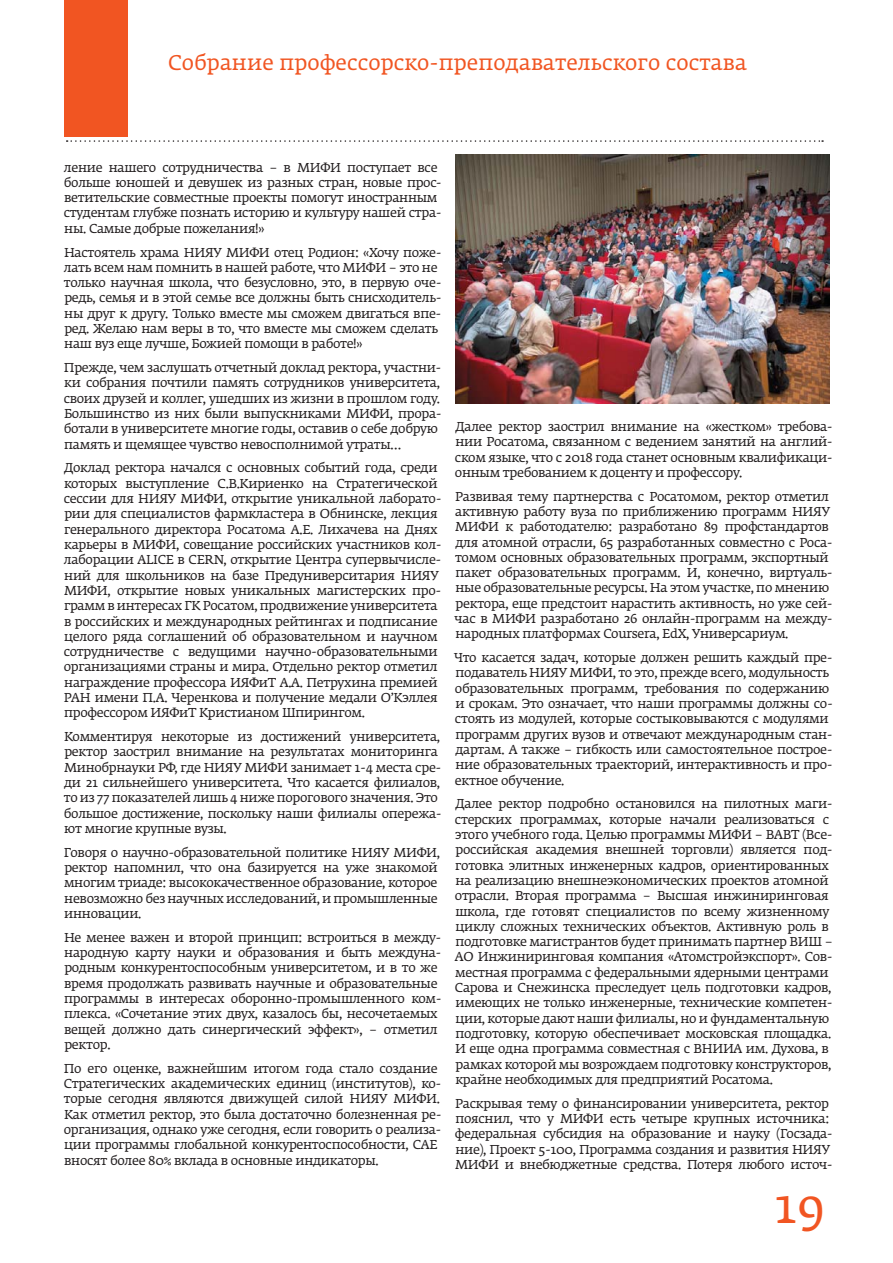
<style>
.page{position:relative;width:893px;height:1263px;background:#fff}
.page>*{position:absolute;margin:0;border:0;box-sizing:border-box;transform-origin:0 0}
.t1{font:48px "Fedra Serif A Pro";color:#f15522}
.t2{font:21px "Fedra Serif A Pro";letter-spacing:.005em;color:#f15522}
.t3{font:12.75px/15.3px "Fedra Serif A Pro";letter-spacing:-.025em;color:#231f20}
</style>
<div class="page">
<svg style="left:67px;top:140px;width:756px;height:2px"></svg>
<div style="left:64px;top:0;width:64px;height:136px;background:#f15522"></div>
<img style="left:455px;top:154px;width:374px;height:250px">
<h2 class="t2" style="left:168px;top:52px;width:580px">Собрание профессорско-преподавательского состава</h2>
<p class="t3" style="left:64px;top:160px;width:379px">ление нашего сотрудничества – в МИФИ поступает все больше юношей и девушек из разных стран, новые прос&shy;ветительские совместные проекты помогут иностранным студентам глубже познать историю и культуру нашей стра&shy;ны. Самые добрые пожелания!»</p>
<p class="t3" style="left:64px;top:245px;width:379px">Настоятель храма НИЯУ МИФИ отец Родион: «Хочу поже&shy;лать всем нам помнить в нашей работе, что МИФИ – это не только научная школа, что безусловно, это, в первую оче&shy;редь, семья и в этой семье все должны быть снисходитель&shy;ны друг к другу. Только вместе мы сможем двигаться впе&shy;ред. Желаю нам веры в то, что вместе мы сможем сделать наш вуз еще лучше, Божией помощи в работе!»</p>
<p class="t3" style="left:64px;top:361px;width:379px">Прежде, чем заслушать отчетный доклад ректора, участни&shy;ки собрания почтили память сотрудников университета, своих друзей и коллег, ушедших из жизни в прошлом году.<br>Большинство из них были выпускниками МИФИ, прора&shy;ботали в университете многие годы, оставив о себе добрую память и щемящее чувство невосполнимой утраты…</p>
<p class="t3" style="left:64px;top:461px;width:379px">Доклад ректора начался с основных событий года, среди которых выступление С.В.Кириенко на Стратегической сессии для НИЯУ МИФИ, открытие уникальной лаборато&shy;рии для специалистов фармкластера в Обнинске, лекция генерального директора Росатома А.Е. Лихачева на Днях карьеры в МИФИ, совещание российских участников кол&shy;лаборации ALICE в CERN, открытие Центра супервычисле&shy;ний для школьников на базе Предуниверситария НИЯУ МИФИ, открытие новых уникальных магистерских про&shy;грамм в интересах ГК Росатом, продвижение университета в российских и международных рейтингах и подписание целого ряда соглашений об образовательном и научном сотрудничестве с ведущими научно-образовательными организациями страны и мира. Отдельно ректор отметил награждение профессора ИЯФиТ А.А. Петрухина премией РАН имени П.А. Черенкова и получение медали О’Кэллея профессором ИЯФиТ Кристианом Шпирингом.</p>
<p class="t3" style="left:64px;top:730px;width:379px">Комментируя некоторые из достижений университета, ректор заострил внимание на результатах мониторинга Минобрнауки РФ, где НИЯУ МИФИ занимает 1-4 места сре&shy;ди 21 сильнейшего университета. Что касается филиалов, то из 77 показателей лишь 4 ниже порогового значения. Это большое достижение, поскольку наши филиалы опережа&shy;ют многие крупные вузы.</p>
<p class="t3" style="left:64px;top:845px;width:378px">Говоря о научно-образовательной политике НИЯУ МИФИ, ректор напомнил, что она базируется на уже знакомой многим триаде: высококачественное образование, которое невозможно без научных исследований, и промышленные инновации.</p>
<p class="t3" style="left:64px;top:930px;width:379px">Не менее важен и второй принцип: встроиться в между&shy;народную карту науки и образования и быть междуна&shy;родным конкурентоспособным университетом, и в то же время продолжать развивать научные и образовательные программы в интересах оборонно-промышленного ком&shy;плекса. «Сочетание этих двух, казалось бы, несочетаемых вещей должно дать синергический эффект», – отметил ректор.</p>
<p class="t3" style="left:64px;top:1061px;width:379px">По его оценке, важнейшим итогом года стало создание Стратегических академических единиц (институтов), ко&shy;торые сегодня являются движущей силой НИЯУ МИФИ.<br>Как отметил ректор, это была достаточно болезненная ре&shy;организация, однако уже сегодня, если говорить о реализа&shy;ции программы глобальной конкурентоспособности, САЕ вносят более 80% вклада в основные индикаторы.</p>
<p class="t3" style="left:455px;top:419px;width:379px;text-align:justify">Далее ректор заострил внимание на «жестком» требова&shy;нии Росатома, связанном с ведением занятий на англий&shy;ском языке, что с 2018 года станет основным квалификаци&shy;онным требованием к доценту и профессору.</p>
<p class="t3" style="left:455px;top:489px;width:380px">Развивая тему партнерства с Росатомом, ректор отметил активную работу вуза по приближению программ НИЯУ МИФИ к работодателю: разработано 89 профстандартов для атомной отрасли, 65 разработанных совместно с Роса&shy;томом основных образовательных программ, экспортный пакет образовательных программ. И, конечно, виртуаль&shy;ные образовательные ресурсы. На этом участке, по мнению ректора, еще предстоит нарастить активность, но уже сей&shy;час в МИФИ разработано 26 онлайн-программ на между&shy;народных платформах Coursera, EdX, Универсариум.</p>
<p class="t3" style="left:454px;top:651px;width:380px">Что касается задач, которые должен решить каждый пре&shy;подаватель НИЯУ МИФИ, то это, прежде всего, модульность образовательных программ, требования по содержанию и срокам. Это означает, что наши программы должны со&shy;стоять из модулей, которые состыковываются с модулями программ других вузов и отвечают международным стан&shy;дартам. А также – гибкость или самостоятельное построе&shy;ние образовательных траекторий, интерактивность и про&shy;ектное обучение.</p>
<p class="t3" style="left:455px;top:797px;width:379px">Далее ректор подробно остановился на пилотных маги&shy;стерских программах, которые начали реализоваться с этого учебного года. Целью программы МИФИ – ВАВТ (Все&shy;российская академия внешней торговли) является под&shy;готовка элитных инженерных кадров, ориентированных на реализацию внешнеэкономических проектов атомной отрасли. Вторая программа – Высшая инжиниринговая школа, где готовят специалистов по всему жизненному циклу сложных технических объектов. Активную роль в подготовке магистрантов будет принимать партнер ВИШ – АО Инжиниринговая компания «Атомстройэкспорт». Сов&shy;местная программа с федеральными ядерными центрами Сарова и Снежинска преследует цель подготовки кадров, имеющих не только инженерные, технические компетен&shy;ции, которые дают наши филиалы, но и фундаментальную подготовку, которую обеспечивает московская площадка.<br>И еще одна программа совместная с ВНИИА им. Духова, в рамках которой мы возрождаем подготовку конструкторов, крайне необходимых для предприятий Росатома.</p>
<p class="t3" style="left:455px;top:1096px;width:379px">Раскрывая тему о финансировании университета, ректор пояснил, что у МИФИ есть четыре крупных источника: федеральная субсидия на образование и науку (Госзада&shy;ние), Проект 5-100, Программа создания и развития НИЯУ МИФИ и внебюджетные средства. Потеря любого источ-</p>
<h1 class="t1" style="left:774px;top:1181px;width:52px">19</h1>
</div>
